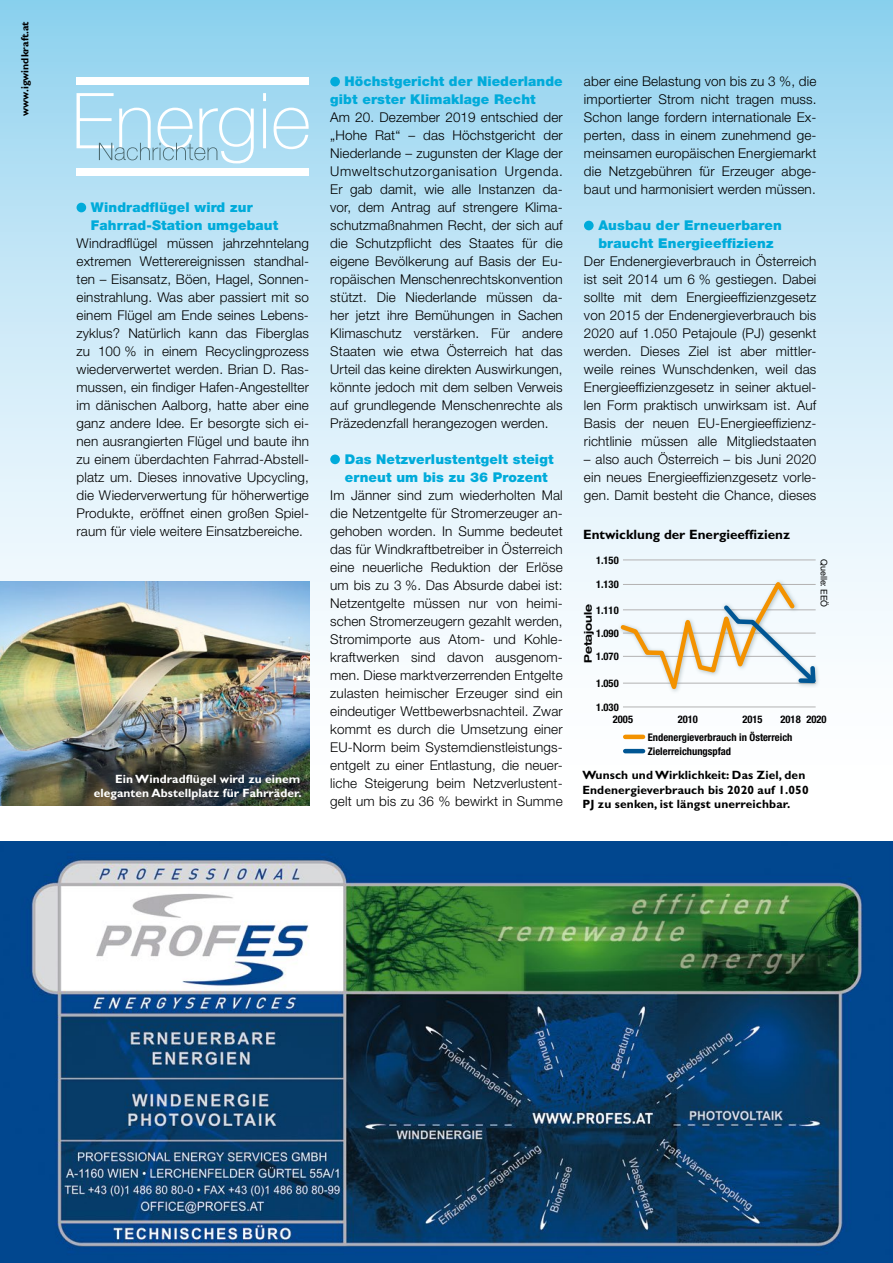
<style>
.page{position:relative;width:893px;height:1263px;background:#fff}
.page>*{position:absolute;margin:0;border:0;box-sizing:border-box;transform-origin:0 0}
.t1{font:300 13.5px/18px "Helvetica Neue LT Std";letter-spacing:.01em;color:#000;text-align:justify}
.t2{font:900 13.5px/18px "Helvetica Neue LT Std";letter-spacing:.01em;color:#00abda}
.t3{font:700 13.5px "Gill Sans Std";color:#000}
.t4{font:700 12px/14.2px "Gill Sans Std";letter-spacing:.01em;color:#000}
.t5{font:700 12px/14.2px "Gill Sans Std";letter-spacing:.005em;color:#fff;text-align:right}
.t6{font:700 condensed 10.5px/23.1px "Helvetica Neue LT Std";color:#000}
.t7{font:700 10.5px "Gill Sans Std";color:#000}
.t8{font:700 expanded 10.5px "Helvetica Neue LT Std";color:#000}
.t9{font:9px "Helvetica Neue LT Std";color:#000}
</style>
<div class="page">
<div style="left:0;top:0;width:893px;height:806px;background:linear-gradient(to bottom,#98d5f0,#fff)"></div>
<svg style="left:892px;top:0;width:1px;height:806px"></svg>
<div style="left:77px;top:203px;width:9px;height:9px;background:#00abda;border-radius:50%"></div>
<div style="left:330px;top:77px;width:10px;height:9px;background:#00abda;border-radius:50%"></div>
<div style="left:330px;top:454px;width:10px;height:10px;background:#00abda;border-radius:50%"></div>
<div style="left:584px;top:221px;width:10px;height:9px;background:#00abda;border-radius:50%"></div>
<img style="left:0;top:581px;width:309px;height:225px">
<div style="left:77px;top:77px;width:232px;height:8px;background:#fff"></div>
<div style="left:77px;top:168px;width:232px;height:8px;background:#fff"></div>
<svg style="left:77px;top:93px;width:232px;height:71px;background:#b3def1"></svg>
<hr style="left:623px;top:707px;width:193px;height:1px;background:#b3b2b2">
<hr style="left:623px;top:560px;width:193px;height:1px;background:#b3b2b2">
<hr style="left:625px;top:735px;width:18px;height:4px;background:#f39200">
<hr style="left:625px;top:749px;width:18px;height:4px;background:#005694">
<svg style="left:617px;top:575px;width:203px;height:128px"></svg>
<img style="left:0;top:842px;width:893px;height:420px">
<img style="left:0;top:1262px;width:893px;height:1px">
<p class="t7" style="left:19px;top:116px;width:96px;rotate:-90deg">www.igwindkraft.at</p>
<p class="t1" style="left:584px;top:72px;width:234px">aber eine Belastung von bis zu 3 %, die importierter Strom nicht tragen muss.<br>Schon lange fordern internationale Ex&shy;perten, dass in einem zunehmend ge&shy;meinsamen europäischen Energiemarkt die Netzgebühren für Erzeuger abge&shy;baut und harmonisiert werden müssen.</p>
<p class="t2" style="left:598px;top:216px;width:185px">Ausbau der Erneuerbaren braucht Energieeffizienz</p>
<p class="t1" style="left:584px;top:252px;width:234px">Der Endenergieverbrauch in Österreich ist seit 2014 um 6 % gestiegen. Dabei sollte mit dem Energieeffizienzgesetz von 2015 der Endenergieverbrauch bis 2020 auf 1.050 Petajoule (PJ) gesenkt werden. Dieses Ziel ist aber mittler&shy;weile reines Wunschdenken, weil das Energieeffizienzgesetz in seiner aktuel&shy;len Form praktisch unwirksam ist. Auf Basis der neuen EU-Energieeffizienz&shy;richtlinie müssen alle Mitgliedstaaten</p>
<p class="t1" style="left:584px;top:450px;width:234px">– also auch Österreich – bis Juni 2020 ein neues Energieeffizienzgesetz vorle&shy;gen. Damit besteht die Chance, dieses</p>
<p class="t2" style="left:330px;top:73px;width:234px;text-indent:14px">Höchstgericht der Niederlande gibt erster Klimaklage Recht</p>
<p class="t1" style="left:330px;top:108px;width:234px">Am 20. Dezember 2019 entschied der „Hohe Rat“ – das Höchstgericht der Niederlande – zugunsten der Klage der Umweltschutzorganisation Urgenda.<br>Er gab damit, wie alle Instanzen da&shy;vor, dem Antrag auf strengere Klima&shy;schutzmaßnahmen Recht, der sich auf die Schutzpflicht des Staates für die eigene Bevölkerung auf Basis der Eu&shy;ropäischen Menschenrechtskonvention stützt. Die Niederlande müssen da&shy;her jetzt ihre Bemühungen in Sachen Klimaschutz verstärken. Für andere Staaten wie etwa Österreich hat das Urteil das keine direkten Auswirkungen, könnte jedoch mit dem selben Verweis auf grundlegende Menschenrechte als Präzedenzfall herangezogen werden.</p>
<p class="t2" style="left:345px;top:450px;width:210px">Das Netzverlustentgelt steigt erneut um bis zu 36 Prozent</p>
<p class="t1" style="left:330px;top:486px;width:234px">Im Jänner sind zum wiederholten Mal die Netzentgelte für Stromerzeuger an&shy;gehoben worden. In Summe bedeutet das für Windkraftbetreiber in Österreich eine neuerliche Reduktion der Erlöse um bis zu 3 %. Das Absurde dabei ist:<br>Netzentgelte müssen nur von heimi&shy;schen Stromerzeugern gezahlt werden, Stromimporte aus Atom- und Kohle&shy;kraftwerken sind davon ausgenom&shy;men. Diese marktverzerrenden Entgelte zulasten heimischer Erzeuger sind ein eindeutiger Wettbewerbsnachteil. Zwar kommt es durch die Umsetzung einer EU-Norm beim Systemdienstleistungs&shy;entgelt zu einer Entlastung, die neuer&shy;liche Steigerung beim Netzverlustent&shy;gelt um bis zu 36 % bewirkt in Summe</p>
<p class="t2" style="left:91px;top:198px;width:189px">Windradflügel wird zur<br>Fahrrad-Station umgebaut</p>
<p class="t1" style="left:77px;top:234px;width:234px">Windradflügel müssen jahrzehntelang extremen Wetterereignissen standhal&shy;ten – Eisansatz, Böen, Hagel, Sonnen&shy;einstrahlung. Was aber passiert mit so einem Flügel am Ende seines Lebens&shy;zyklus? Natürlich kann das Fiberglas zu 100 % in einem Recyclingprozess wiederverwertet werden. Brian D. Ras&shy;mussen, ein findiger Hafen-Angestellter im dänischen Aalborg, hatte aber eine ganz andere Idee. Er besorgte sich ei&shy;nen ausrangierten Flügel und baute ihn zu einem überdachten Fahrrad-Abstell&shy;platz um. Dieses innovative Upcycling, die Wiederverwertung für höherwertige Produkte, eröffnet einen großen Spiel&shy;raum für viele weitere Einsatzbereiche.</p>
<p class="t3" style="left:583px;top:527px;width:208px">Entwicklung der Energieeffizienz</p>
<p class="t6" style="left:596px;top:548px;width:24px">1.150</p>
<p class="t6" style="left:596px;top:573px;width:24px">1.130</p>
<p class="t6" style="left:596px;top:598px;width:24px">1.110<br>1.090</p>
<p class="t6" style="left:596px;top:645px;width:24px">1.070</p>
<p class="t6" style="left:596px;top:671px;width:24px">1.050</p>
<p class="t6" style="left:596px;top:695px;width:24px">1.030</p>
<p class="t6" style="left:648px;top:730px;width:146px;line-height:14.2px">Endenergieverbrauch in Österreich<br>Zielerreichungspfad</p>
<p class="t9" style="left:829px;top:559px;width:50px;rotate:90deg">Quelle: EEÖ</p>
<p class="t8" style="left:582px;top:663px;width:61px;rotate:-90deg">Petajoule</p>
<p class="t6" style="left:613px;top:707px;width:22px">2005</p>
<p class="t6" style="left:678px;top:707px;width:22px">2010</p>
<p class="t6" style="left:742px;top:707px;width:22px">2015</p>
<p class="t6" style="left:780px;top:707px;width:48px">2018 2020</p>
<p class="t5" style="left:94px;top:772px;width:209px">Ein Windradflügel wird zu einem eleganten Abstellplatz für Fahrräder.</p>
<p class="t4" style="left:582px;top:768px;width:228px">Wunsch und Wirklichkeit: Das Ziel, den<br>Endenergieverbrauch bis 2020 auf 1.050<br>PJ zu senken, ist längst unerreichbar.</p>
</div>
